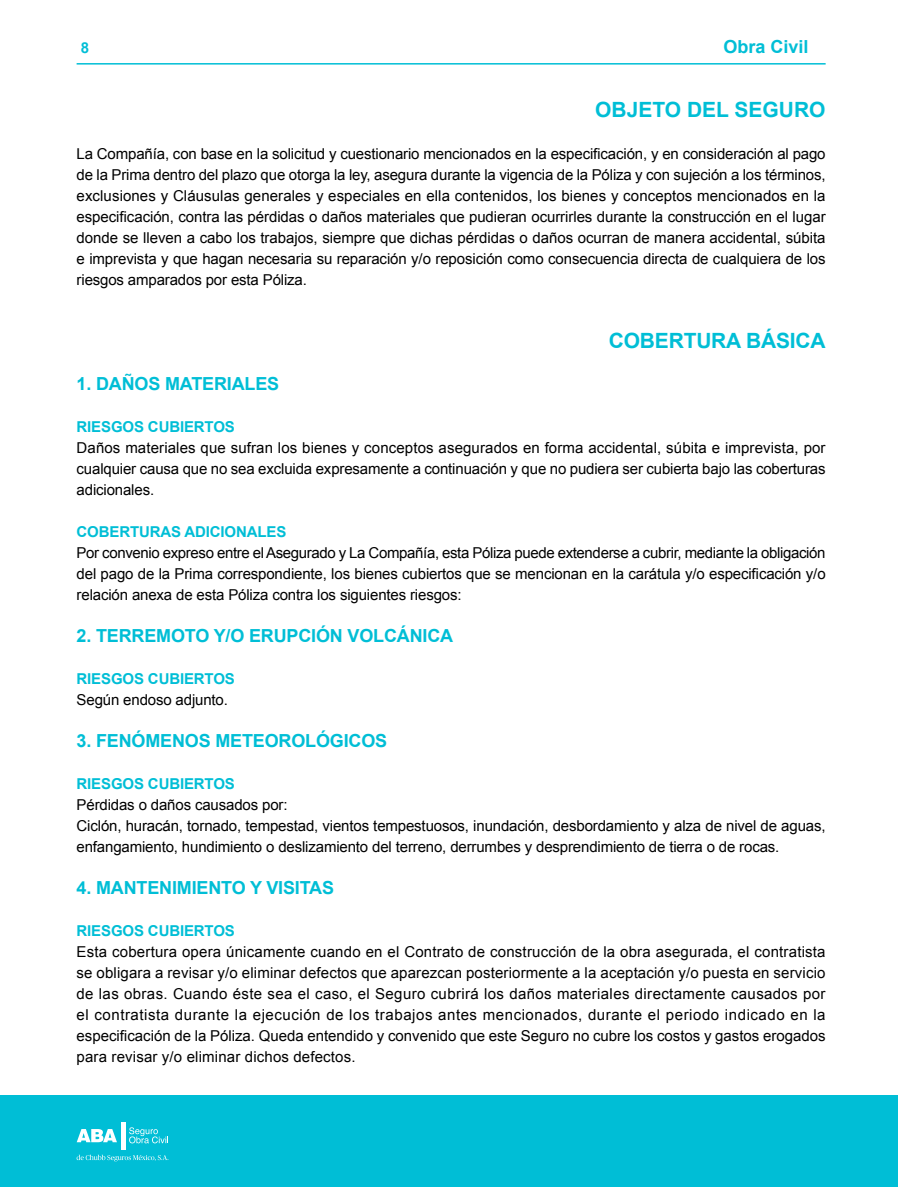
<style>
.page{position:relative;width:898px;height:1187px;background:#fff}
.page>*{position:absolute;margin:0;border:0;box-sizing:border-box;transform-origin:0 0}
.t1{font:700 21px "Arial";letter-spacing:-.01em;color:#00bed6}
.t2{font:700 18px "Arial";letter-spacing:-.01em;color:#00bed6}
.t3{font:15px/21px "Arial";letter-spacing:-.01em;color:#000;text-align:justify}
.t4{font:700 15px "Arial";letter-spacing:-.01em;color:#00bed6}
</style>
<div class="page">
<hr style="left:77px;top:63px;width:748px;height:2px;background:#00bed6">
<div style="left:0;top:1095px;width:897px;height:91px;background:#00bed6"></div>
<svg style="left:77px;top:1129px;width:40px;height:13px"></svg>
<hr style="left:121px;top:1121px;width:4px;height:28px;background:#fff">
<svg style="left:129px;top:1127px;width:39px;height:16px"></svg>
<svg style="left:77px;top:1154px;width:91px;height:7px"></svg>
<p class="t4" style="left:81px;top:38px;width:10px">8</p>
<p class="t2" style="left:723px;top:34px;width:87px">Obra Civil</p>
<h1 class="t1" style="left:595px;top:95px;width:232px">OBJETO DEL SEGURO</h1>
<p class="t3" style="left:77px;top:143px;width:750px">La Compañía, con base en la solicitud y cuestionario mencionados en la especificación, y en consideración al pago de la Prima dentro del plazo que otorga la ley, asegura durante la vigencia de la Póliza y con sujeción a los términos, exclusiones y Cláusulas generales y especiales en ella contenidos, los bienes y conceptos mencionados en la especificación, contra las pérdidas o daños materiales que pudieran ocurrirles durante la construcción en el lugar donde se lleven a cabo los trabajos, siempre que dichas pérdidas o daños ocurran de manera accidental, súbita e imprevista y que hagan necesaria su reparación y/o reposición como consecuencia directa de cualquiera de los riesgos amparados por esta Póliza.</p>
<h1 class="t1" style="left:608px;top:326px;width:218px">COBERTURA BÁSICA</h1>
<p class="t2" style="left:77px;top:371px;width:204px">1. DAÑOS MATERIALES</p>
<p class="t4" style="left:77px;top:416px;width:160px">RIESGOS CUBIERTOS</p>
<p class="t3" style="left:77px;top:437px;width:750px">Daños materiales que sufran los bienes y conceptos asegurados en forma accidental, súbita e imprevista, por cualquier causa que no sea excluida expresamente a continuación y que no pudiera ser cubierta bajo las coberturas adicionales.</p>
<p class="t4" style="left:77px;top:521px;width:211px">COBERTURAS ADICIONALES</p>
<p class="t3" style="left:77px;top:542px;width:750px">Por convenio expreso entre el Asegurado y La Compañía, esta Póliza puede extenderse a cubrir, mediante la obligación del pago de la Prima correspondiente, los bienes cubiertos que se mencionan en la carátula y/o especificación y/o relación anexa de esta Póliza contra los siguientes riesgos:</p>
<p class="t2" style="left:77px;top:623px;width:378px">2. TERREMOTO Y/O ERUPCIÓN VOLCÁNICA</p>
<p class="t4" style="left:77px;top:668px;width:160px">RIESGOS CUBIERTOS</p>
<p class="t3" style="left:77px;top:689px;width:153px">Según endoso adjunto.</p>
<p class="t2" style="left:77px;top:728px;width:312px">3. FENÓMENOS METEOROLÓGICOS</p>
<p class="t4" style="left:77px;top:773px;width:160px">RIESGOS CUBIERTOS</p>
<p class="t3" style="left:76px;top:794px;width:750px;text-align:left">Pérdidas o daños causados por:<br>Ciclón, huracán, tornado, tempestad, vientos tempestuosos, inundación, desbordamiento y alza de nivel de aguas, enfangamiento, hundimiento o deslizamiento del terreno, derrumbes y desprendimiento de tierra o de rocas.</p>
<p class="t2" style="left:77px;top:875px;width:259px">4. MANTENIMIENTO Y VISITAS</p>
<p class="t4" style="left:77px;top:920px;width:160px">RIESGOS CUBIERTOS</p>
<p class="t3" style="left:76px;top:941px;width:750px">Esta cobertura opera únicamente cuando en el Contrato de construcción de la obra asegurada, el contratista se obligara a revisar y/o eliminar defectos que aparezcan posteriormente a la aceptación y/o puesta en servicio de las obras. Cuando éste sea el caso, el Seguro cubrirá los daños materiales directamente causados por el contratista durante la ejecución de los trabajos antes mencionados, durante el periodo indicado en la especificación de la Póliza. Queda entendido y convenido que este Seguro no cubre los costos y gastos erogados para revisar y/o eliminar dichos defectos.</p>
</div>
